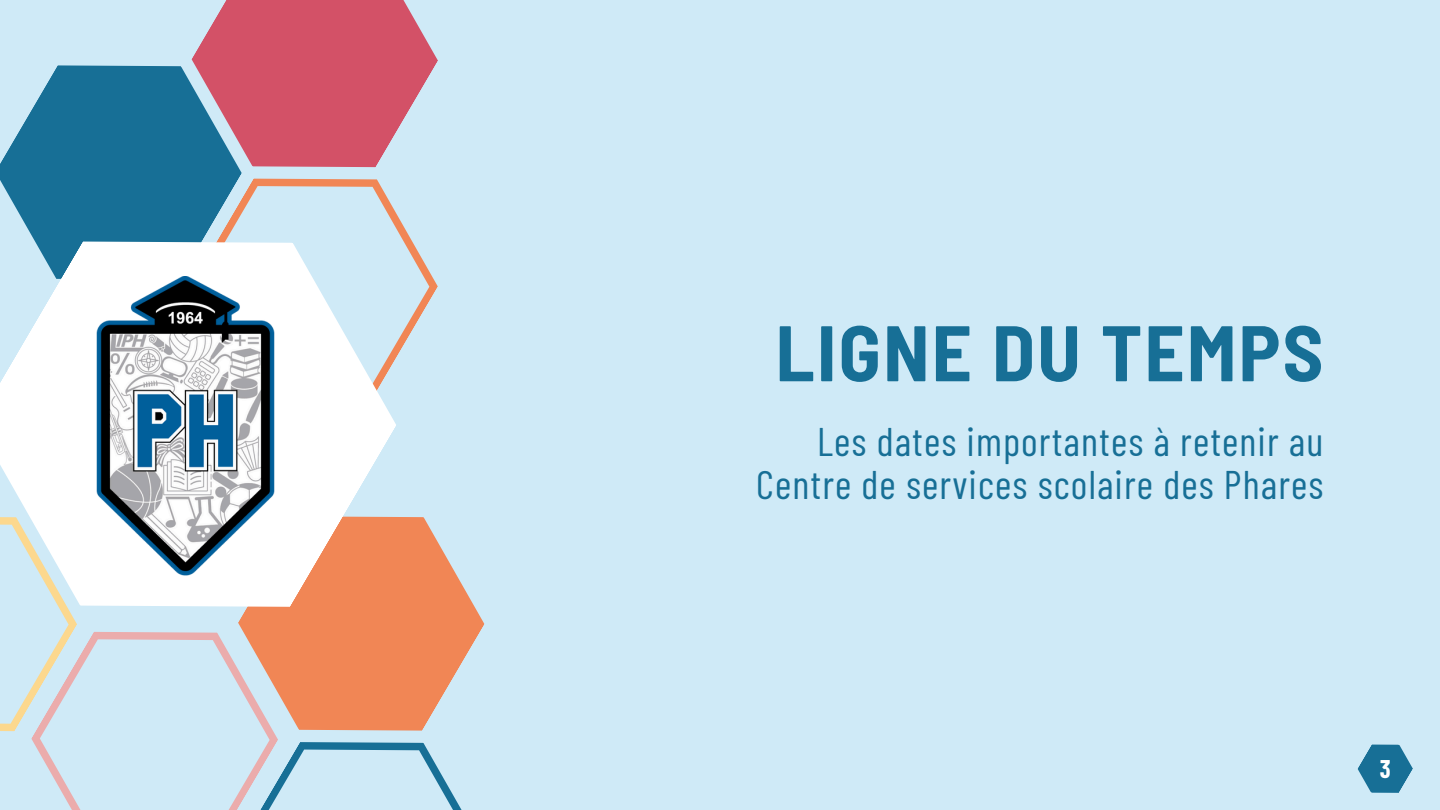
<style>
.page{position:relative;width:1440px;height:810px;background:#cfeaf7}
.page>*{position:absolute;margin:0;border:0;box-sizing:border-box;transform-origin:0 0}
.t1{font:700 semi-condensed 78.6px "Barlow";letter-spacing:.03em;color:#176f96}
.t2{font:40px/42.8px "Barlow Condensed";letter-spacing:.03em;color:#176f96;text-align:right}
.t3{font:700 25px "Barlow Condensed";color:#fff}
</style>
<div class="page">
<svg style="left:438px;top:784px;width:24px;height:26px"></svg>
<svg style="left:8px;top:65px;width:152px;height:86px;fill:#176f96"></svg>
<svg style="left:309px;top:564px;width:176px;height:220px"></svg>
<svg style="left:0;top:151px;width:450px;height:547px"></svg>
<img style="left:56px;top:277px;width:259px;height:301px">
<svg style="left:0;top:579px;width:309px;height:231px"></svg>
<svg style="left:160px;top:0;width:290px;height:220px;fill:#d35167"></svg>
<svg style="left:1357px;top:744px;width:56px;height:49px"></svg>
<p class="t1" style="left:776px;top:303px;width:549px">LIGNE DU TEMPS</p>
<p class="t2" style="left:756px;top:418px;width:569px">Les dates importantes à retenir au<br>Centre de services scolaire des Phares</p>
<p class="t3" style="left:1380px;top:753px;width:12px">3</p>
</div>
